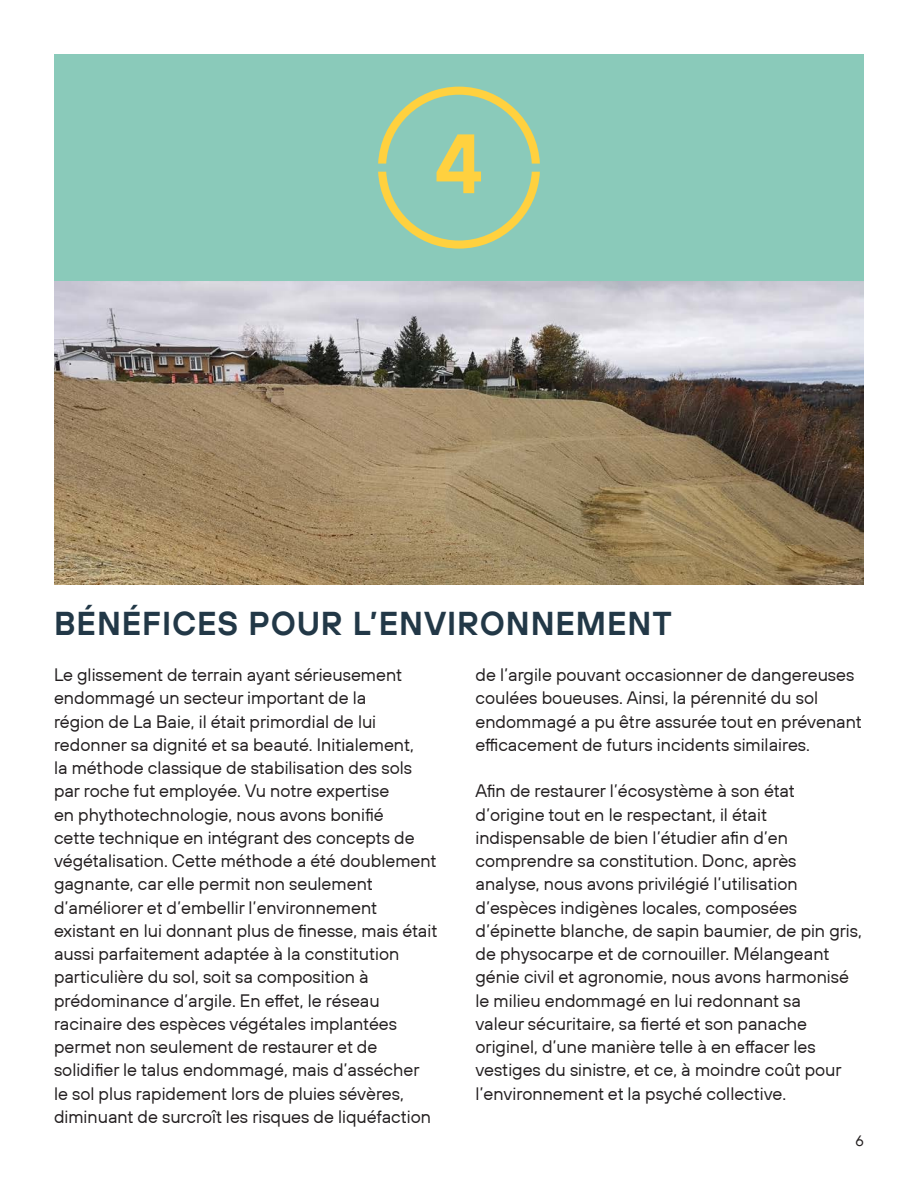
<style>
.page{position:relative;width:918px;height:1188px;background:#fff}
.page>*{position:absolute;margin:0;border:0;box-sizing:border-box;transform-origin:0 0}
.t1{font:600 84px "TT Hoves";color:#ffd13f}
.t2{font:600 33px "TT Hoves";letter-spacing:.025em;color:#223847}
.t3{font:18px/23.2px "TT Hoves";color:#231f20}
.t4{font:15px "TT Hoves";color:#231f20}
</style>
<div class="page">
<div style="left:54px;top:54px;width:810px;height:227px;background:#8acaba"></div>
<svg style="left:378px;top:87px;width:162px;height:77px"></svg>
<svg style="left:378px;top:172px;width:162px;height:77px"></svg>
<img style="left:54px;top:281px;width:810px;height:303px">
<p class="t1" style="left:435px;top:109px;width:49px">4</p>
<p class="t2" style="left:54px;top:602px;width:619px">BÉNÉFICES POUR L’ENVIRONNEMENT</p>
<p class="t3" style="left:54px;top:663px;width:385px">Le glissement de terrain ayant sérieusement endommagé un secteur important de la<br>région de La Baie, il était primordial de lui redonner sa dignité et sa beauté. Initialement,<br>la méthode classique de stabilisation des sols par roche fut employée. Vu notre expertise<br>en phythotechnologie, nous avons bonifié<br>cette technique en intégrant des concepts de végétalisation. Cette méthode a été doublement gagnante, car elle permit non seulement d’améliorer et d’embellir l’environnement existant en lui donnant plus de finesse, mais était aussi parfaitement adaptée à la constitution particulière du sol, soit sa composition à prédominance d’argile. En effet, le réseau racinaire des espèces végétales implantées permet non seulement de restaurer et de solidifier le talus endommagé, mais d’assécher le sol plus rapidement lors de pluies sévères, diminuant de surcroît les risques de liquéfaction</p>
<p class="t3" style="left:476px;top:663px;width:388px">de l’argile pouvant occasionner de dangereuses coulées boueuses. Ainsi, la pérennité du sol endommagé a pu être assurée tout en prévenant efficacement de futurs incidents similaires.</p>
<p class="t3" style="left:476px;top:779px;width:388px">Afin de restaurer l’écosystème à son état d’origine tout en le respectant, il était indispensable de bien l’étudier afin d’en comprendre sa constitution. Donc, après analyse, nous avons privilégié l’utilisation d’espèces indigènes locales, composées d’épinette blanche, de sapin baumier, de pin gris, de physocarpe et de cornouiller. Mélangeant génie civil et agronomie, nous avons harmonisé le milieu endommagé en lui redonnant sa<br>valeur sécuritaire, sa fierté et son panache originel, d’une manière telle à en effacer les vestiges du sinistre, et ce, à moindre coût pour l’environnement et la psyché collective.</p>
<p class="t4" style="left:856px;top:1131px;width:10px">6</p>
</div>
